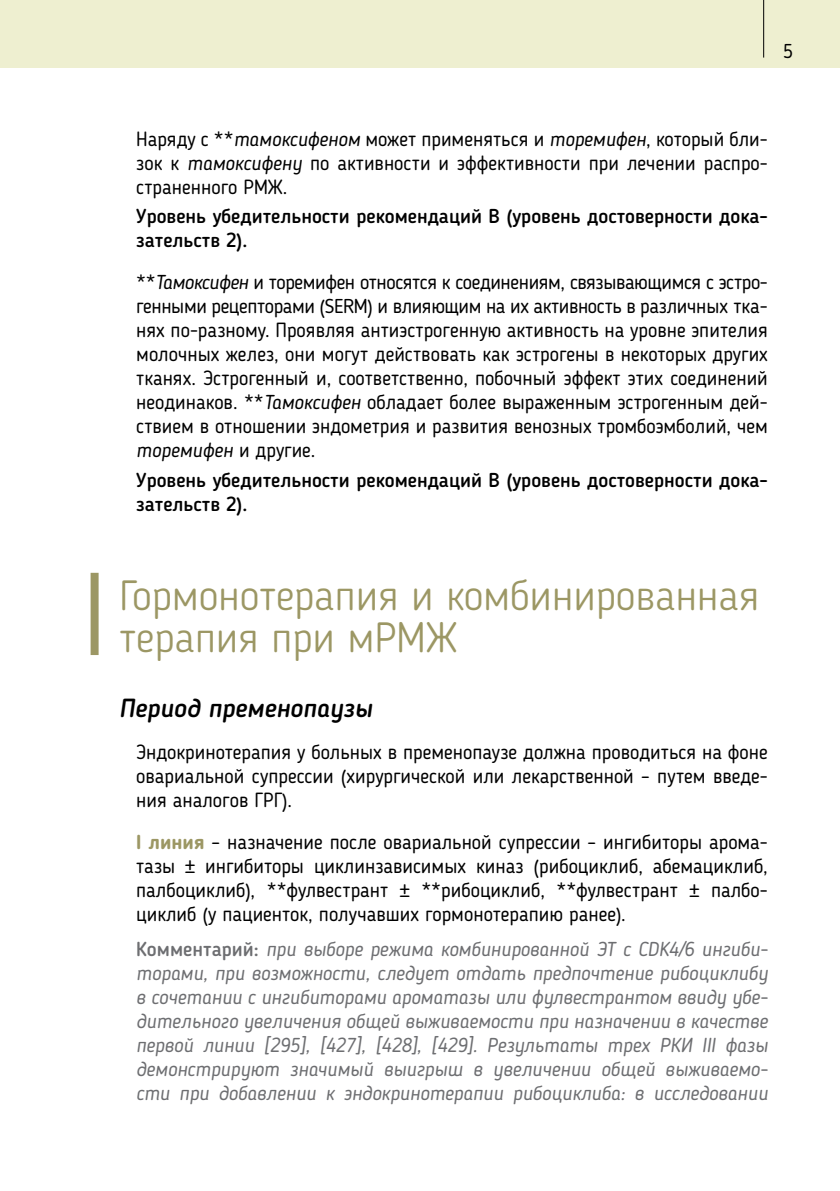
<style>
.page{position:relative;width:840px;height:1191px;background:#fff}
.page>*{position:absolute;margin:0;border:0;box-sizing:border-box;transform-origin:0 0}
.t1{font:300 42px/42px "Blogger Sans";color:#9c9764}
.t2{font:italic 500 26px "Blogger Sans";color:#000}
.t3{font:20px/24px "Blogger Sans";color:#000;text-align:justify}
.t4{font:italic 20px/24px "Blogger Sans";color:#6d6e71;text-align:justify}
.t5{font:500 20px/24px "Blogger Sans";color:#000}
.s1{font-style:italic}
.s2{font-weight:700;color:#9c9764}
.s3{font-weight:500;font-style:normal}
</style>
<div class="page">
<div style="left:0;top:0;width:839px;height:68px;background:#eeefd0"></div>
<hr style="left:762px;top:0;width:1px;height:58px;background:#000">
<div style="left:90px;top:573px;width:8px;height:82px;background:#9c9764"></div>
<p class="t3" style="left:782px;top:39px;width:11px">5</p>
<p class="t3" style="left:136px;top:127px;width:632px">Наряду с **<span class="s1">тамоксифеном</span> может применяться и <span class="s1">торемифен</span>, который бли&shy;зок к <span class="s1">тамоксифену</span> по активности и эффективности при лечении распро&shy;страненного РМЖ.</p>
<p class="t5" style="left:136px;top:204px;width:632px">Уровень убедительности рекомендаций В (уровень достоверности дока&shy;зательств 2).</p>
<p class="t3" style="left:136px;top:270px;width:632px"><span class="s1">**Тамоксифен</span> и торемифен относятся к соединениям, связывающимся с эстро&shy;генными рецепторами (SERM) и влияющим на их активность в различных тка&shy;нях по-разному. Проявляя антиэстрогенную активность на уровне эпителия молочных желез, они могут действовать как эстрогены в некоторых других тканях. Эстрогенный и, соответственно, побочный эффект этих соединений неодинаков. **<span class="s1">Тамоксифен</span> обладает более выраженным эстрогенным дей&shy;ствием в отношении эндометрия и развития венозных тромбоэмболий, чем <span class="s1">торемифен</span> и другие.</p>
<p class="t5" style="left:136px;top:468px;width:632px">Уровень убедительности рекомендаций B (уровень достоверности дока&shy;зательств 2).</p>
<h1 class="t1" style="left:119px;top:574px;width:641px">Гормонотерапия и комбинированная терапия при мРМЖ</h1>
<h2 class="t2" style="left:119px;top:693px;width:254px">Период пременопаузы</h2>
<p class="t3" style="left:136px;top:740px;width:632px">Эндокринотерапия у больных в пременопаузе должна проводиться на фоне овариальной супрессии (хирургической или лекарственной – путем введе&shy;ния аналогов ГРГ).</p>
<p class="t3" style="left:136px;top:830px;width:632px"><span class="s2">I линия</span> – назначение после овариальной супрессии – ингибиторы арома&shy;тазы ± ингибиторы циклинзависимых киназ (рибоциклиб, абемациклиб, палбоциклиб), **фулвестрант ± **рибоциклиб, **фулвестрант ± палбо&shy;циклиб (у пациенток, получавших гормонотерапию ранее).</p>
<p class="t4" style="left:136px;top:937px;width:633px"><span class="s3">Комментарий:</span> при выборе режима комбинированной ЭТ с CDK4/6 ингиби&shy;торами, при возможности, следует отдать предпочтение рибоциклибу в сочетании с ингибиторами ароматазы или фулвестрантом ввиду убе&shy;дительного увеличения общей выживаемости при назначении в качестве первой линии [295], [427], [428], [429]. Результаты трех РКИ III фазы демонстрируют значимый выигрыш в увеличении общей выживаемо&shy;сти при добавлении к эндокринотерапии рибоциклиба: в исследовании</p>
</div>
